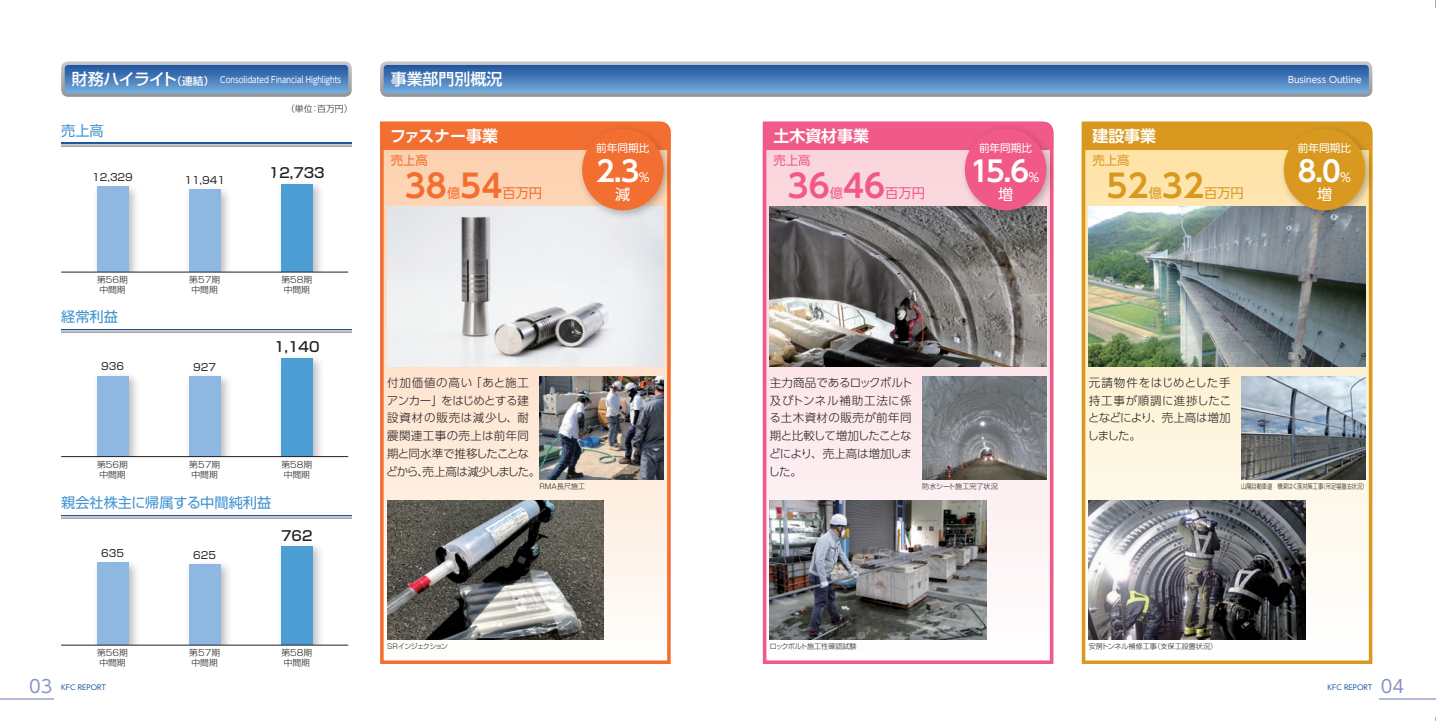
<style>
.page{position:relative;width:1436px;height:721px;background:#fff}
.page>*{position:absolute;margin:0;border:0;box-sizing:border-box;transform-origin:0 0}
.t1{font:700 31.88px "UD Shin Go Pr 6 De";color:#f36e31}
.t2{font:700 31.88px "UD Shin Go Pr 6 De";color:#f05988}
.t3{font:700 31.88px "UD Shin Go Pr 6 De";color:#d99921}
.t4{font:700 28.38px "UD Shin Go Pr 6 De";color:#fff}
.t5{font:17.75px "UD Shin Go Pro";color:#8b94c5}
.t6{font:700 16px "UD Shin Go Pro De";color:#fff}
.t7{font:500 16px "Shin Go Pr 5";color:#fff}
.t8{font:15px "UD Shin Go Pr 6";color:#fff}
.t9{font:14.12px "Shin Go Pr 5";color:#4194d0}
.t10{font:500 13.75px "Shin Go Pr 5";color:#231f20}
.t11{font:13.25px "UD Shin Go Pr 6";color:#f36e31}
.t12{font:13.25px "UD Shin Go Pr 6";color:#f05988}
.t13{font:13.25px "UD Shin Go Pr 6";color:#d99921}
.t14{font:12.38px "UD Shin Go Pr 6";color:#f36e31}
.t15{font:12.38px "UD Shin Go Pr 6";color:#f05988}
.t16{font:12.38px "UD Shin Go Pr 6";color:#d99921}
.t17{font:12.38px "UD Shin Go Pr 6";color:#fff}
.t18{font:300 11.5px/17.8px "UD Shin Go Pro";color:#231f20;text-align:justify}
.t19{font:10.62px "UD Shin Go Pr 6";color:#fff}
.t20{font:10px "Shin Go Pr 5";color:#231f20}
.t21{font:8.88px "UD Shin Go Pro";color:#fff;scale:.82 1}
.t22{font:8.88px "UD Shin Go Pro";color:#fff}
.t23{font:300 8.88px "Shin Go Pr 5";color:#231f20}
.t24{font:300 8.75px/10px "Shin Go Pr 5";color:#231f20}
.t25{font:300 7.12px "Shin Go Pr 5";color:#231f20}
.t26{font:300 7.12px "Shin Go Pr 5";color:#231f20;scale:.73 1}
.t27{font:7.12px "UD Shin Go Pro";color:#1c559e}
.t28{font:300 7.12px "Shin Go Pr 5";letter-spacing:-.1em;color:#231f20}
.s1{font-family:"Shin Go Pr 5";font-weight:500;font-size:16px}
.s2{font-family:"Shin Go Pr 5";font-weight:500;font-size:10.62px}
</style>
<div class="page">
<div style="left:281px;top:184px;width:32px;height:88px;background:#4e9ed6"></div>
<div style="left:189px;top:189px;width:32px;height:83px;background:#8eb7e1"></div>
<img style="left:89px;top:186px;width:54px;height:86px">
<div style="left:97px;top:187px;width:31px;height:85px;background:#8eb7e1"></div>
<hr style="left:61px;top:272px;width:287px;height:1px;background:#231f20">
<div style="left:281px;top:358px;width:32px;height:98px;background:#4e9ed6"></div>
<div style="left:189px;top:376px;width:32px;height:80px;background:#8eb7e1"></div>
<img style="left:128px;top:376px;width:9px;height:80px">
<div style="left:97px;top:375px;width:31px;height:81px;background:#8eb7e1"></div>
<hr style="left:61px;top:456px;width:287px;height:1px;background:#231f20">
<div style="left:281px;top:546px;width:32px;height:99px;background:#4e9ed6"></div>
<div style="left:189px;top:564px;width:32px;height:81px;background:#8eb7e1"></div>
<img style="left:89px;top:562px;width:54px;height:83px">
<div style="left:97px;top:562px;width:31px;height:83px;background:#8eb7e1"></div>
<hr style="left:61px;top:645px;width:287px;height:1px;background:#231f20">
<svg style="left:61px;top:61px;width:291px;height:36px;background:#628cbb"></svg>
<svg style="left:380px;top:61px;width:992px;height:36px;background:#618bbb"></svg>
<svg style="left:61px;top:143px;width:291px;height:3px"></svg>
<svg style="left:61px;top:329px;width:291px;height:3px"></svg>
<svg style="left:61px;top:515px;width:291px;height:3px"></svg>
<img style="left:1081px;top:121px;width:292px;height:543px">
<svg style="left:762px;top:121px;width:292px;height:543px"></svg>
<svg style="left:380px;top:121px;width:291px;height:543px"></svg>
<div style="left:1082px;top:122px;width:290px;height:28px;background:#d99921"></div>
<div style="left:763px;top:122px;width:290px;height:28px;background:#f05988"></div>
<div style="left:380px;top:122px;width:291px;height:28px;background:#f36e31"></div>
<div style="left:1279px;top:124px;width:96px;height:96px;background:#231f20;opacity:.3"></div>
<div style="left:1284px;top:129px;width:81px;height:81px;background:#d99921;border-radius:50%"></div>
<div style="left:577px;top:124px;width:97px;height:96px;background:#231f20;opacity:.3"></div>
<div style="left:582px;top:129px;width:82px;height:81px;background:#f36e31;border-radius:50%"></div>
<img style="left:770px;top:207px;width:276px;height:159px">
<div style="left:960px;top:124px;width:96px;height:96px;background:#231f20;opacity:.3"></div>
<div style="left:965px;top:129px;width:81px;height:81px;background:#f05988;border-radius:50%"></div>
<img style="left:922px;top:377px;width:124px;height:103px">
<hr style="left:1379px;top:698px;width:57px;height:1px;background:#b3b9d9">
<hr style="left:0;top:698px;width:54px;height:1px;background:#b3b9d9">
<p class="t21" style="left:72px;top:72px;width:330px"><span class="s1">財務ハイライト</span><span class="s2">（連結）</span> Consolidated Financial Highlights</p>
<h3 class="t7" style="left:391px;top:66px;width:113px">事業部門別概況</h3>
<p class="t22" style="left:1288px;top:72px;width:75px">Business Outline</p>
<p class="t9" style="left:61px;top:119px;width:44px">売上高</p>
<p class="t23" style="left:286px;top:101px;width:68px">（単位：百万円）</p>
<h3 class="t6" style="left:390px;top:123px;width:109px">ファスナー事業</h3>
<h3 class="t6" style="left:773px;top:123px;width:97px">土木資材事業</h3>
<h3 class="t6" style="left:1092px;top:123px;width:65px">建設事業</h3>
<p class="t19" style="left:596px;top:140px;width:55px">前年同期比</p>
<p class="t19" style="left:1298px;top:140px;width:55px">前年同期比</p>
<h2 class="t4" style="left:1298px;top:148px;width:45px">8.0</h2>
<p class="t19" style="left:979px;top:140px;width:55px">前年同期比</p>
<h2 class="t4" style="left:970px;top:148px;width:60px">15.6</h2>
<p class="t14" style="left:391px;top:150px;width:39px">売上高</p>
<p class="t15" style="left:773px;top:150px;width:39px">売上高</p>
<p class="t16" style="left:1092px;top:150px;width:39px">売上高</p>
<h2 class="t4" style="left:596px;top:148px;width:45px">2.3</h2>
<p class="t10" style="left:269px;top:162px;width:57px">12,733</p>
<h1 class="t1" style="left:405px;top:160px;width:99px">38 54</h1>
<h1 class="t2" style="left:788px;top:160px;width:99px">36 46</h1>
<h1 class="t3" style="left:1106px;top:160px;width:99px">52 32</h1>
<p class="t17" style="left:639px;top:167px;width:12px">%</p>
<p class="t17" style="left:1028px;top:167px;width:12px">%</p>
<p class="t17" style="left:1340px;top:167px;width:12px">%</p>
<p class="t20" style="left:92px;top:169px;width:42px">12,329</p>
<p class="t20" style="left:184px;top:172px;width:42px">11,941</p>
<p class="t11" style="left:447px;top:182px;width:15px">億</p>
<p class="t11" style="left:502px;top:182px;width:41px">百万円</p>
<p class="t12" style="left:830px;top:182px;width:15px">億</p>
<p class="t12" style="left:885px;top:182px;width:41px">百万円</p>
<p class="t13" style="left:1149px;top:182px;width:15px">億</p>
<p class="t13" style="left:1204px;top:182px;width:41px">百万円</p>
<h3 class="t8" style="left:998px;top:182px;width:17px">増</h3>
<h3 class="t8" style="left:1317px;top:182px;width:17px">増</h3>
<h3 class="t8" style="left:615px;top:182px;width:17px">減</h3>
<p class="t24" style="left:97px;top:274px;width:32px">第56期中間期</p>
<p class="t24" style="left:189px;top:274px;width:32px">第57期中間期</p>
<p class="t24" style="left:281px;top:274px;width:32px">第58期中間期</p>
<p class="t9" style="left:61px;top:305px;width:58px">経常利益</p>
<p class="t20" style="left:101px;top:358px;width:24px">936</p>
<p class="t20" style="left:193px;top:359px;width:24px">927</p>
<p class="t10" style="left:274px;top:336px;width:47px">1,140</p>
<p class="t24" style="left:97px;top:459px;width:32px">第56期中間期</p>
<p class="t24" style="left:189px;top:459px;width:32px">第57期中間期</p>
<p class="t24" style="left:281px;top:459px;width:32px">第58期中間期</p>
<p class="t9" style="left:61px;top:491px;width:211px">親会社株主に帰属する中間純利益</p>
<p class="t20" style="left:101px;top:545px;width:24px">635</p>
<p class="t20" style="left:193px;top:546px;width:24px">625</p>
<p class="t10" style="left:281px;top:524px;width:33px">762</p>
<p class="t24" style="left:97px;top:647px;width:32px">第56期中間期</p>
<p class="t24" style="left:189px;top:647px;width:32px">第57期中間期</p>
<p class="t24" style="left:281px;top:647px;width:32px">第58期中間期</p>
<p class="t18" style="left:386px;top:373px;width:155px;text-align:left">付加価値の高い「あと施工アンカー」をはじめとする建設資材の販売は減少し、耐震関連工事の売上は前年同期と同水準で推移したことなどから、売上高は減少しました。</p>
<p class="t28" style="left:387px;top:640px;width:62px">SRインジェクション</p>
<p class="t25" style="left:540px;top:481px;width:47px">RMA長尺施工</p>
<p class="t18" style="left:769px;top:373px;width:145px">主力商品であるロックボルト及びトンネル補助工法に係る土木資材の販売が前年同期と比較して増加したことなどにより、売上高は増加しました。</p>
<p class="t18" style="left:1087px;top:373px;width:145px">元請物件をはじめとした手持工事が順調に進捗したことなどにより、売上高は増加しました。</p>
<p class="t25" style="left:922px;top:481px;width:77px">防水シート施工完了状況</p>
<p class="t26" style="left:1241px;top:481px;width:174px">山陽自動車道　橋梁はく落対策工事（吊足場撤去状況）</p>
<p class="t25" style="left:770px;top:640px;width:88px">ロックボルト施工性確認試験</p>
<p class="t25" style="left:1089px;top:640px;width:130px">安房トンネル補修工事（支保工設置状況）</p>
<h3 class="t5" style="left:29px;top:671px;width:25px">03</h3>
<p class="t27" style="left:61px;top:681px;width:46px">KFC REPORT</p>
<p class="t27" style="left:1327px;top:681px;width:46px">KFC REPORT</p>
<h3 class="t5" style="left:1381px;top:671px;width:25px">04</h3>
</div>
